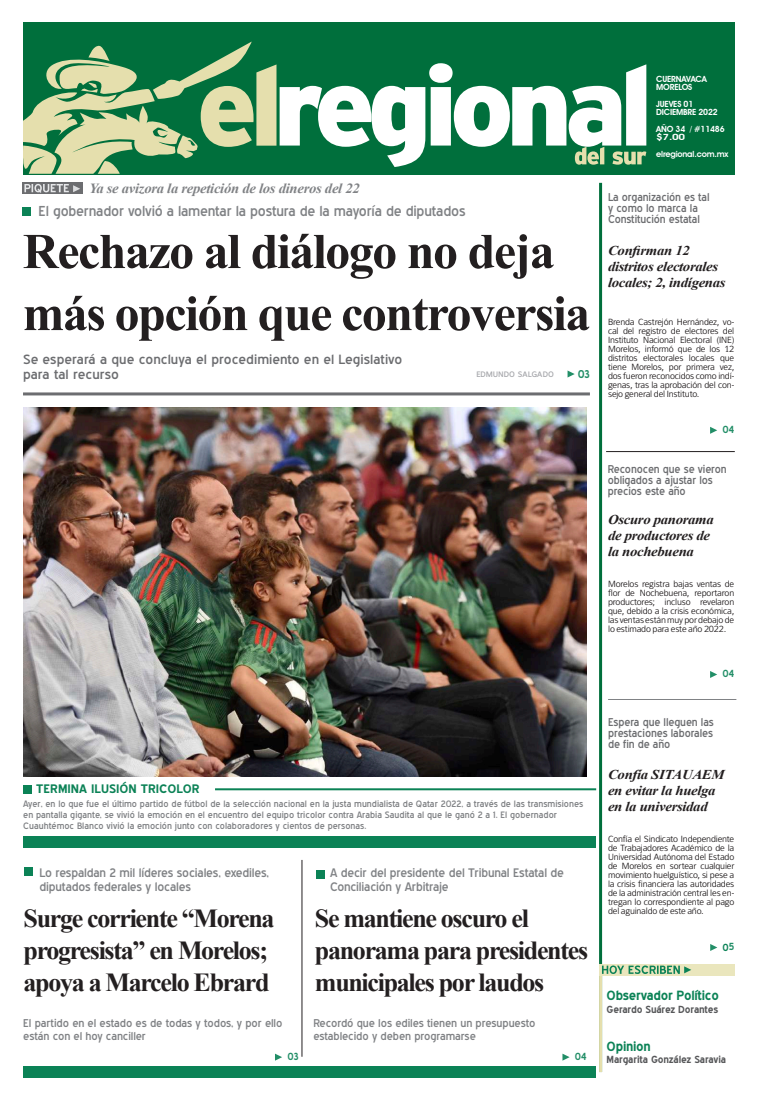
<style>
.page{position:relative;width:757px;height:1106px;background:#fff}
.page>*{position:absolute;margin:0;border:0;box-sizing:border-box;transform-origin:0 0}
.t1{font:700 50px/62px "Times New Roman";letter-spacing:-.03em;color:#231f20}
.t2{font:700 26px/32px "Times New Roman";letter-spacing:-.05em;color:#231f20}
.t3{font:14px "Blue Highway";letter-spacing:-.015em;color:#808285;scale:1.05 1}
.t4{font:italic 700 14px "Times New Roman";letter-spacing:-.02em;color:#808285;scale:1.05 1}
.t5{font:italic 700 13.5px/16px "Times New Roman";letter-spacing:-.025em;color:#231f20;scale:1.1 1}
.t6{font:13px/15px "Blue Highway";color:#6c6d70;scale:1.1 1}
.t7{font:700 13px "Blue Highway";letter-spacing:-.02em;color:#0b8256;scale:1.05 1}
.t8{font:12px/14px "Blue Highway";letter-spacing:-.015em;color:#808285;scale:1.05 1}
.t9{font:700 12px "Blue Highway";color:#0b8256;scale:1.1 1}
.t10{font:11px/11px "Blue Highway";letter-spacing:-.01em;color:#6c6d70}
.t11{font:11px/13px "Blue Highway";letter-spacing:-.01em;color:#808285;scale:1.05 1}
.t12{font:700 11px "Blue Highway";color:#228e67}
.t13{font:700 10px "Blue Highway";letter-spacing:-.015em;color:#57585a;scale:1.05 1}
.t14{font:700 10px "Blue Highway";letter-spacing:-.005em;color:#228e67}
.t15{font:700 10px "Blue Highway";color:#0b8256}
.t16{font:9px/9px "Fran Klein";letter-spacing:-.02em;color:#231f20;text-align:justify}
.t17{font:9px/11px "Blue Highway";color:#808285;scale:1.05 1}
.t18{font:600 8.5px/8.3px "Avant Garde IT Cby BT";letter-spacing:-.02em;color:#fff}
.t19{font:700 8px "Fran Klein";color:#a8a9ad;scale:1.05 1}
.s1{color:#228e67}
</style>
<div class="page">
<div style="left:23px;top:183px;width:60px;height:11px;background:#6c6d70"></div>
<div style="left:23px;top:207px;width:8px;height:8px;background:#0b8256"></div>
<div style="left:23px;top:785px;width:8px;height:8px;background:#0b8256"></div>
<div style="left:316px;top:870px;width:8px;height:8px;background:#0b8256"></div>
<hr style="left:599px;top:183px;width:3px;height:889px;background:#006f3c">
<hr style="left:599px;top:966px;width:3px;height:106px;background:#e5dfad">
<svg style="left:567px;top:370px;width:8px;height:7px"></svg>
<hr style="left:23px;top:392px;width:567px;height:3px;background:#6c6d70">
<div style="left:23px;top:836px;width:573px;height:11px;background:#0b8256"></div>
<div style="left:23px;top:1066px;width:573px;height:11px;background:#0b8256"></div>
<svg style="left:24px;top:184px;width:56px;height:9px"></svg>
<hr style="left:215px;top:788px;width:381px;height:2px;background:#0b8256">
<div style="left:24px;top:867px;width:9px;height:8px;background:#0b8256"></div>
<svg style="left:275px;top:1053px;width:7px;height:7px"></svg>
<svg style="left:562px;top:1053px;width:8px;height:7px"></svg>
<hr style="left:301px;top:860px;width:1px;height:196px;background:#231f20">
<svg style="left:710px;top:427px;width:7px;height:7px"></svg>
<svg style="left:710px;top:944px;width:7px;height:7px"></svg>
<hr style="left:608px;top:699px;width:128px;height:1px;background:#808285">
<svg style="left:710px;top:671px;width:7px;height:7px"></svg>
<hr style="left:606px;top:451px;width:129px;height:1px;background:#231f20">
<div style="left:23px;top:22px;width:711px;height:152px;background:#006f3c"></div>
<svg style="left:280px;top:63px;width:366px;height:104px"></svg>
<svg style="left:24px;top:42px;width:252px;height:132px"></svg>
<svg style="left:575px;top:147px;width:71px;height:18px"></svg>
<div style="left:600px;top:964px;width:135px;height:11px;background:#eae6bd"></div>
<svg style="left:602px;top:965px;width:89px;height:9px"></svg>
<img style="left:24px;top:408px;width:563px;height:369px">
<h3 class="t4" style="left:89px;top:179px;width:259px">Ya se avizora la repetición de los dineros del 22</h3>
<h3 class="t3" style="left:39px;top:202px;width:408px">El gobernador volvió a lamentar la postura de la mayoría de diputados</h3>
<h1 class="t1" style="left:23px;top:219px;width:569px">Rechazo al diálogo no deja más opción que controversia</h1>
<h3 class="t6" style="left:23px;top:352px;width:346px">Se esperará a que concluya el procedimiento en el Legislativo para tal recurso</h3>
<p class="t19" style="left:476px;top:370px;width:75px">EDMUNDO SALGADO</p>
<p class="t12" style="left:578px;top:367px;width:14px">03</p>
<h3 class="t9" style="left:36px;top:782px;width:150px">TERMINA ILUSIÓN TRICOLOR</h3>
<p class="t17" style="left:23px;top:798px;width:535px">Ayer, en lo que fue el último partido de fútbol de la selección nacional en la justa mundialista de Qatar 2022, a través de las transmisiones en pantalla gigante, se vivió la emoción en el encuentro del equipo tricolor contra Arabia Saudita al que le ganó 2 a 1. El gobernador<br>Cuauhtémoc Blanco vivió la emoción junto con colaboradores y cientos de personas.</p>
<h3 class="t8" style="left:39px;top:865px;width:220px">Lo respaldan 2 mil líderes sociales, exediles, diputados federales y locales</h3>
<h3 class="t8" style="left:330px;top:865px;width:224px">A decir del presidente del Tribunal Estatal de<br>Conciliación y Arbitraje</h3>
<h2 class="t2" style="left:24px;top:901px;width:253px">Surge corriente “Morena progresista” en Morelos; apoya a Marcelo Ebrard</h2>
<h2 class="t2" style="left:315px;top:901px;width:275px">Se mantiene oscuro el panorama para presidentes municipales por laudos</h2>
<p class="t11" style="left:23px;top:1016px;width:248px">El partido en el estado es de todas y todos, y por ello están con el hoy canciller</p>
<p class="t11" style="left:313px;top:1016px;width:213px">Recordó que los ediles tienen un presupuesto establecido y deben programarse</p>
<p class="t14" style="left:287px;top:1050px;width:13px">03</p>
<p class="t14" style="left:575px;top:1050px;width:13px">04</p>
<p class="t18" style="left:656px;top:75px;width:52px">CUERNAVACA<br>MORELOS</p>
<p class="t18" style="left:656px;top:100px;width:63px">JUEVES 01<br>DICIEMBRE 2022</p>
<p class="t18" style="left:656px;top:125px;width:70px">AÑO 34 / #11486 $7.00</p>
<p class="t18" style="left:656px;top:149px;width:74px">elregional.com.mx</p>
<p class="t10" style="left:608px;top:192px;width:103px">La organización es tal y como lo marca la<br>Constitución estatal</p>
<h3 class="t5" style="left:608px;top:242px;width:108px">Confirman 12 distritos electorales locales; 2, indígenas</h3>
<p class="t16" style="left:608px;top:317px;width:128px">Brenda Castrejón Hernández, vo&shy;cal del registro de electores del Instituto Nacional Electoral (INE)<br>Morelos, informó que de los 12 distritos electorales locales que tiene Morelos, por primera vez, dos fueron reconocidos como indí&shy;genas, tras la aprobación del con&shy;sejo general del Instituto.</p>
<p class="t14" style="left:722px;top:423px;width:13px">04</p>
<p class="t10" style="left:608px;top:464px;width:120px">Reconocen que se vieron obligados a ajustar los precios este año</p>
<h3 class="t5" style="left:608px;top:511px;width:98px">Oscuro panorama de productores de la nochebuena</h3>
<p class="t16" style="left:608px;top:579px;width:128px">Morelos registra bajas ventas de flor de Nochebuena, reportaron productores; incluso revelaron que, debido a la crisis económica, las ventas están muy por debajo de lo estimado para este año 2022.</p>
<p class="t14" style="left:722px;top:667px;width:13px">04</p>
<p class="t10" style="left:608px;top:716px;width:107px;text-align:justify">Espera que lleguen las prestaciones laborales de fin de año</p>
<h3 class="t5" style="left:608px;top:766px;width:107px">Confía SITAUAEM en evitar la huelga en la universidad</h3>
<p class="t16" style="left:608px;top:834px;width:128px">Confía el Sindicato Independiente de Trabajadores Académico de la Universidad Autónoma del Estado de Morelos en sortear cualquier movimiento huelguístico, si pese a la crisis financiera las autoridades de la administración central les en&shy;tregan lo correspondiente al pago del aguinaldo de este año.</p>
<p class="t15" style="left:722px;top:941px;width:13px">0<span class="s1">5</span></p>
<h3 class="t7" style="left:607px;top:988px;width:108px">Observador Político</h3>
<p class="t13" style="left:607px;top:1003px;width:108px">Gerardo Suárez Dorantes</p>
<h3 class="t7" style="left:607px;top:1038px;width:43px">Opinion</h3>
<p class="t13" style="left:607px;top:1053px;width:115px">Margarita González Saravia</p>
</div>
